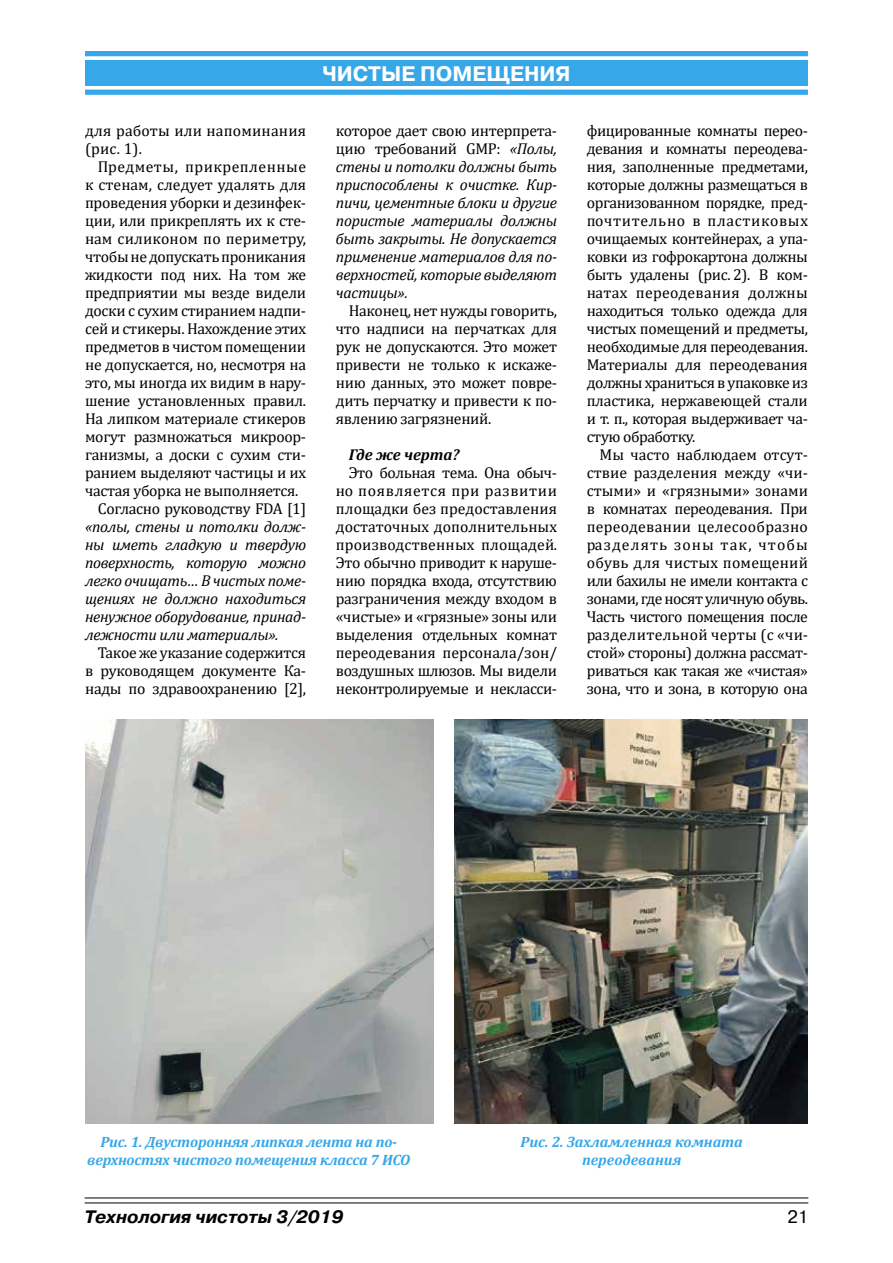
<style>
.page{position:relative;width:893px;height:1263px;background:#fff}
.page>*{position:absolute;margin:0;border:0;box-sizing:border-box;transform-origin:0 0}
.t1{font:700 21px "Pragmatica C";color:#fff}
.t2{font:italic 700 18px "Pragmatica C";color:#000}
.t3{font:18px "Pragmatica C";color:#000}
.t4{font:15.75px/18px "Cambria";letter-spacing:-.02em;color:#000;text-align:justify}
.t5{font:italic 15.75px/18px "Cambria";letter-spacing:-.02em;color:#000;text-align:justify}
.t6{font:15.75px/18px "Cambria";letter-spacing:.01em;color:#000}
.t7{font:15.75px "Cambria";color:#000}
.t8{font:15.75px "Cambria";letter-spacing:.03em;color:#000}
.t9{font:italic 700 15.75px "Cambria";color:#000}
.t10{font:italic 700 15px/18px "Cambria";letter-spacing:-.01em;color:#36a7e9;text-align:center}
.s1{font-style:normal}
</style>
<div class="page">
<hr style="left:85px;top:1197px;width:723px;height:1px;background:#000">
<hr style="left:85px;top:1202px;width:723px;height:1px;background:#000">
<div style="left:85px;top:51px;width:723px;height:5px;background:#36a7e9"></div>
<div style="left:85px;top:90px;width:723px;height:5px;background:#36a7e9"></div>
<div style="left:85px;top:60px;width:723px;height:26px;background:#36a7e9"></div>
<img style="left:85px;top:720px;width:348px;height:403px">
<img style="left:454px;top:719px;width:354px;height:404px">
<p class="t6" style="left:85px;top:121px;width:223px">для работы или напоминания (рис. 1).</p>
<p class="t8" style="left:98px;top:157px;width:210px">Предметы, прикрепленные</p>
<p class="t7" style="left:85px;top:175px;width:223px">к стенам, следует удалять для</p>
<p class="t4" style="left:85px;top:193px;width:223px">проведения уборки и дезинфек-</p>
<p class="t4" style="left:85px;top:211px;width:223px">ции, или прикреплять их к сте-</p>
<p class="t6" style="left:85px;top:229px;width:223px">нам силиконом по периметру,</p>
<p class="t4" style="left:85px;top:247px;width:223px">чтобы не допускать проникания</p>
<p class="t4" style="left:85px;top:265px;width:223px">жидкости под них. На том же</p>
<p class="t4" style="left:85px;top:283px;width:223px">предприятии мы везде видели</p>
<p class="t4" style="left:85px;top:301px;width:223px">доски с сухим стиранием надпи-</p>
<p class="t4" style="left:85px;top:319px;width:223px">сей и стикеры. Нахождение этих</p>
<p class="t4" style="left:85px;top:337px;width:223px">предметов в чистом помещении</p>
<p class="t4" style="left:85px;top:355px;width:223px">не допускается, но, несмотря на</p>
<p class="t4" style="left:85px;top:373px;width:223px">это, мы иногда их видим в нару-</p>
<p class="t4" style="left:85px;top:391px;width:223px">шение установленных правил.</p>
<p class="t4" style="left:85px;top:409px;width:223px">На липком материале стикеров</p>
<p class="t4" style="left:85px;top:427px;width:223px">могут размножаться микроор-</p>
<p class="t4" style="left:85px;top:445px;width:223px">ганизмы, а доски с сухим сти-</p>
<p class="t4" style="left:85px;top:463px;width:223px">ранием выделяют частицы и их</p>
<p class="t4" style="left:85px;top:481px;width:215px">частая уборка не выполняется.</p>
<p class="t4" style="left:98px;top:499px;width:210px">Согласно руководству FDA [1]</p>
<p class="t5" style="left:85px;top:517px;width:223px">«полы, стены и потолки долж&shy;ны иметь гладкую и твердую поверхность, которую можно легко очищать… В чистых поме&shy;щениях не должно находиться ненужное оборудование, принад&shy;лежности или материалы».</p>
<p class="t4" style="left:85px;top:643px;width:223px;text-indent:13px">Такое же указание содержится в руководящем документе Ка&shy;нады по здравоохранению [2],</p>
<h1 class="t1" style="left:322px;top:62px;width:250px">ЧИСТЫЕ ПОМЕЩЕНИЯ</h1>
<p class="t5" style="left:336px;top:121px;width:223px"><span class="s1">которое дает свою интерпрета&shy;цию требований GMP:</span> «Полы, стены и потолки должны быть приспособлены к очистке. Кир&shy;пичи, цементные блоки и другие пористые материалы должны быть закрыты. Не допускается применение материалов для по&shy;верхностей, которые выделяют частицы».</p>
<p class="t4" style="left:336px;top:301px;width:223px;text-indent:13px">Наконец, нет нужды говорить, что надписи на перчатках для рук не допускаются. Это может привести не только к искаже&shy;нию данных, это может повре&shy;дить перчатку и привести к по&shy;явлению загрязнений.</p>
<p class="t9" style="left:349px;top:443px;width:112px">Где же черта?</p>
<p class="t4" style="left:336px;top:463px;width:223px;text-indent:13px">Это больная тема. Она обыч&shy;но появляется при развитии площадки без предоставления достаточных дополнительных производственных площадей.<br>Это обычно приводит к наруше&shy;нию порядка входа, отсутствию разграничения между входом в «чистые» и «грязные» зоны или выделения отдельных комнат переодевания персонала/зон/ воздушных шлюзов. Мы видели неконтролируемые и некласси-</p>
<p class="t4" style="left:587px;top:121px;width:223px">фицированные комнаты перео&shy;девания и комнаты переодева&shy;ния, заполненные предметами, которые должны размещаться в организованном порядке, пред&shy;почтительно в пластиковых очищаемых контейнерах, а упа&shy;ковки из гофрокартона должны быть удалены (рис. 2). В ком&shy;натах переодевания должны находиться только одежда для чистых помещений и предметы, необходимые для переодевания.<br>Материалы для переодевания должны храниться в упаковке из пластика, нержавеющей стали и т. п., которая выдерживает ча&shy;стую обработку.</p>
<p class="t4" style="left:587px;top:445px;width:223px;text-indent:13px">Мы часто наблюдаем отсут&shy;ствие разделения между «чи&shy;стыми» и «грязными» зонами в комнатах переодевания. При переодевании целесообразно разделять зоны так, чтобы обувь для чистых помещений или бахилы не имели контакта с зонами, где носят уличную обувь.<br>Часть чистого помещения после разделительной черты (с «чи&shy;стой» стороны) должна рассмат&shy;риваться как такая же «чистая» зона, что и зона, в которую она</p>
<p class="t10" style="left:87px;top:1132px;width:325px">Рис. 1. Двусторонняя липкая лента на по&shy;верхностях чистого помещения класса 7 ИСО</p>
<p class="t10" style="left:521px;top:1132px;width:224px">Рис. 2. Захламленная комната переодевания</p>
<p class="t2" style="left:85px;top:1207px;width:260px">Технология чистоты 3/2019</p>
<p class="t3" style="left:787px;top:1207px;width:22px">21</p>
</div>
